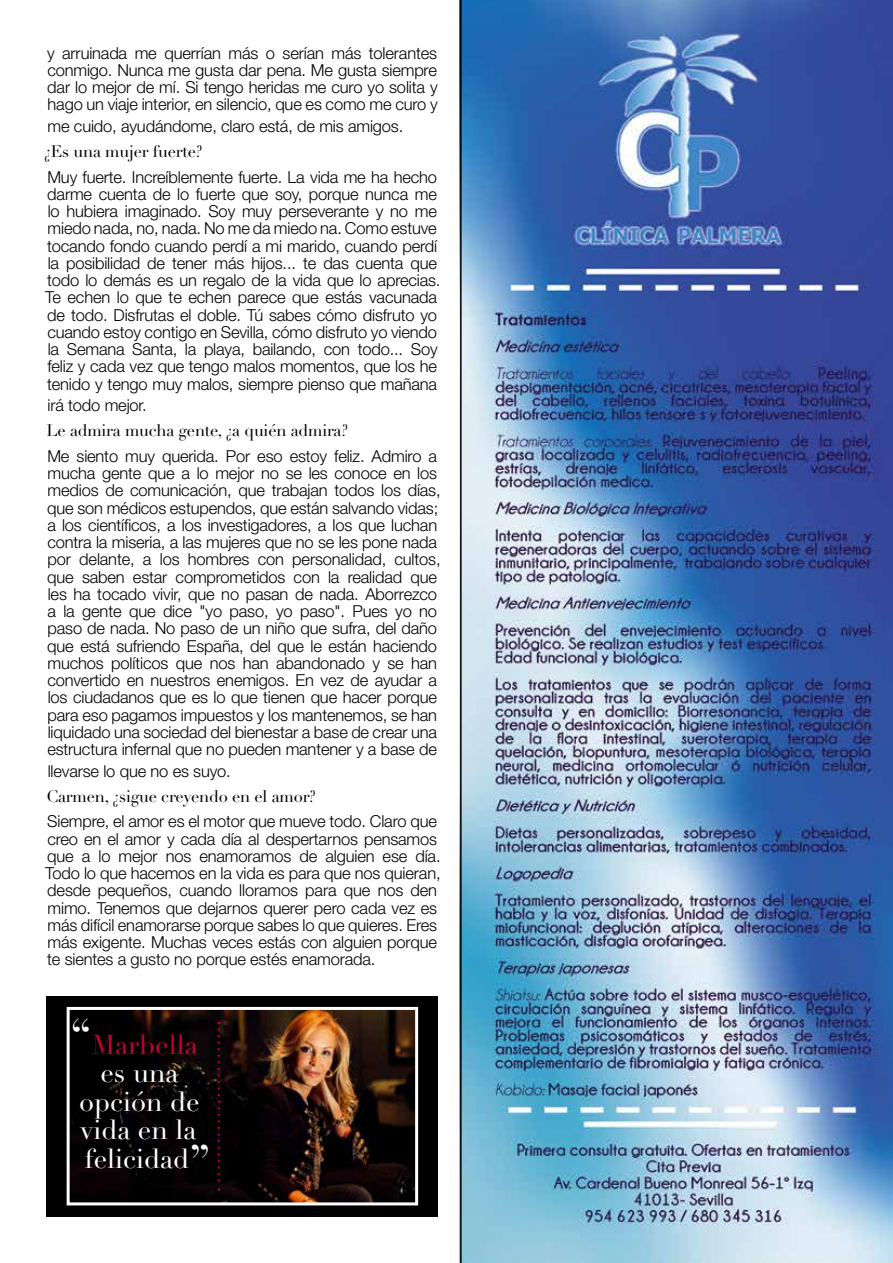
<style>
.page{position:relative;width:893px;height:1263px;background:#fff}
.page>*{position:absolute;margin:0;border:0;box-sizing:border-box;transform-origin:0 0}
.t1{font:27px/28.5px "Didot LT Std";color:#fff;text-align:center}
.t2{font:300 16.5px/17.2px "Helvetica Neue LT Std";letter-spacing:-.01em;color:#000}
.t3{font:16.5px "Didot LT Std";letter-spacing:-.01em;color:#000}
.s1{font-size:48.6px}
.s2{color:#bf0235}
</style>
<div class="page">
<div style="left:47px;top:996px;width:391px;height:220px;background:#000"></div>
<img style="left:71px;top:1011px;width:343px;height:190px">
<div style="left:67px;top:1007px;width:351px;height:198px;border:3px solid #fff"></div>
<svg style="left:218px;top:1022px;width:2px;height:169px"></svg>
<img style="left:459px;top:0;width:434px;height:1263px">
<hr style="left:460px;top:0;width:2px;height:1263px;background:#000">
<p class="t2" style="left:47px;top:44px;width:392px;text-align:justify">y arruinada me querrían más o serían más tolerantes conmigo. Nunca me gusta dar pena. Me gusta siempre dar lo mejor de mí. Si tengo heridas me curo yo solita y hago un viaje interior, en silencio, que es como me curo y</p>
<p class="t2" style="left:48px;top:117px;width:357px">me cuido, ayudándome, claro está, de mis amigos.</p>
<p class="t3" style="left:44px;top:141px;width:160px">¿Es una mujer fuerte?</p>
<p class="t2" style="left:45px;top:168px;width:397px">Muy fuerte. Increíblemente fuerte. La vida me ha hecho darme cuenta de lo fuerte que soy, porque nunca me lo hubiera imaginado. Soy muy perseverante y no me miedo nada, no, nada. No me da miedo na. Como estuve tocando fondo cuando perdí a mi marido, cuando perdí la posibilidad de tener más hijos... te das cuenta que todo lo demás es un regalo de la vida que lo aprecias.<br>Te echen lo que te echen parece que estás vacunada de todo. Disfrutas el doble. Tú sabes cómo disfruto yo cuando estoy contigo en Sevilla, cómo disfruto yo viendo la Semana Santa, la playa, bailando, con todo... Soy feliz y cada vez que tengo malos momentos, que los he tenido y tengo muy malos, siempre pienso que mañana</p>
<p class="t2" style="left:48px;top:396px;width:101px">irá todo mejor.</p>
<p class="t3" style="left:46px;top:421px;width:303px">Le admira mucha gente, ¿a quién admira?</p>
<p class="t2" style="left:47px;top:447px;width:395px">Me siento muy querida. Por eso estoy feliz. Admiro a mucha gente que a lo mejor no se les conoce en los medios de comunicación, que trabajan todos los días, que son médicos estupendos, que están salvando vidas; a los científicos, a los investigadores, a los que luchan contra la miseria, a las mujeres que no se les pone nada por delante, a los hombres con personalidad, cultos, que saben estar comprometidos con la realidad que les ha tocado vivir, que no pasan de nada. Aborrezco a la gente que dice "yo paso, yo paso". Pues yo no paso de nada. No paso de un niño que sufra, del daño que está sufriendo España, del que le están haciendo muchos políticos que nos han abandonado y se han convertido en nuestros enemigos. En vez de ayudar a los ciudadanos que es lo que tienen que hacer porque para eso pagamos impuestos y los mantenemos, se han liquidado una sociedad del bienestar a base de crear una estructura infernal que no pueden mantener y a base de</p>
<p class="t2" style="left:48px;top:762px;width:185px">llevarse lo que no es suyo.</p>
<p class="t3" style="left:46px;top:786px;width:271px">Carmen, ¿sigue creyendo en el amor?</p>
<p class="t2" style="left:45px;top:813px;width:397px">Siempre, el amor es el motor que mueve todo. Claro que creo en el amor y cada día al despertarnos pensamos que a lo mejor nos enamoramos de alguien ese día.<br>Todo lo que hacemos en la vida es para que nos quieran, desde pequeños, cuando lloramos para que nos den mimo. Tenemos que dejarnos querer pero cada vez es más difícil enamorarse porque sabes lo que quieres. Eres más exigente. Muchas veces estás con alguien porque te sientes a gusto no porque estés enamorada.</p>
<h1 class="t1" style="left:70px;top:1031px;width:142px"><span class="s1">“</span><span class="s2">Marbella </span>es una opción de vida en la felicidad<span class="s1">”</span></h1>
</div>
